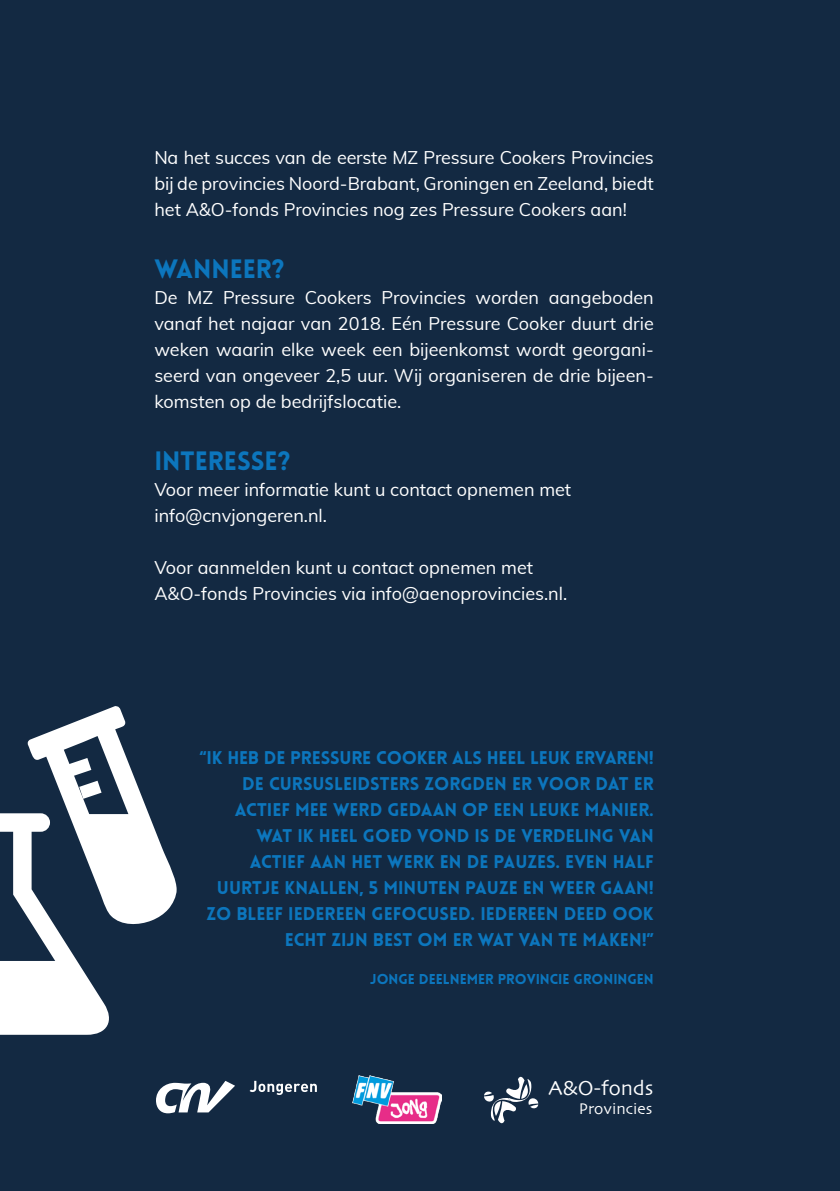
<style>
.page{position:relative;width:840px;height:1191px;background:#fff}
.page>*{position:absolute;margin:0;border:0;box-sizing:border-box;transform-origin:0 0}
.t1{font:900 26px "Lovelo";color:#0c76bd}
.t2{font:21.2px "Skia Regular 1 1";color:#fff}
.t3{font:18px/26px "Muli";color:#fff;text-align:justify}
.t4{font:900 18px/26px "Lovelo";color:#0c76bd;text-align:right}
.t5{font:16.2px "Skia Regular 1 1";color:#fff}
.t6{font:900 14px "Lovelo";color:#0c76bd}
</style>
<div class="page">
<div style="left:0;top:0;width:839px;height:1191px;background:#132942"></div>
<svg style="left:0;top:706px;width:177px;height:328px"></svg>
<svg style="left:484px;top:1076px;width:54px;height:48px"></svg>
<svg style="left:156px;top:1081px;width:79px;height:32px"></svg>
<svg style="left:249px;top:1081px;width:68px;height:14px"></svg>
<img style="left:352px;top:1076px;width:89px;height:47px">
<p class="t3" style="left:154px;top:143px;width:500px">Na het succes van de eerste MZ Pressure Cookers Provincies bij de provincies Noord-Brabant, Groningen en Zeeland, biedt het A&amp;O-fonds Provincies nog zes Pressure Cookers aan!</p>
<p class="t1" style="left:154px;top:252px;width:131px">WANNEER?</p>
<p class="t3" style="left:154px;top:283px;width:500px">De MZ Pressure Cookers Provincies worden aangeboden vanaf het najaar van 2018. Eén Pressure Cooker duurt drie weken waarin elke week een bijeenkomst wordt georgani&shy;seerd van ongeveer 2,5 uur. Wij organiseren de drie bijeen&shy;komsten op de bedrijfslocatie.</p>
<p class="t1" style="left:154px;top:444px;width:137px">INTERESSE?</p>
<p class="t3" style="left:154px;top:475px;width:418px">Voor meer informatie kunt u contact opnemen met</p>
<p class="t3" style="left:154px;top:501px;width:174px">info@cnvjongeren.nl.</p>
<p class="t3" style="left:154px;top:553px;width:380px">Voor aanmelden kunt u contact opnemen met</p>
<p class="t3" style="left:154px;top:579px;width:414px">A&amp;O-fonds Provincies via info@aenoprovincies.nl.</p>
<p class="t4" style="left:199px;top:745px;width:455px">“IK HEB DE PRESSURE COOKER ALS HEEL LEUK ERVAREN!</p>
<p class="t4" style="left:206px;top:771px;width:448px">DE CURSUSLEIDSTERS ZORGDEN ER VOOR DAT ER ACTIEF MEE WERD GEDAAN OP EEN LEUKE MANIER.<br>WAT IK HEEL GOED VOND IS DE VERDELING VAN ACTIEF AAN HET WERK EN DE PAUZES. EVEN HALF UURTJE KNALLEN, 5 MINUTEN PAUZE EN WEER GAAN!<br>ZO BLEEF IEDEREEN GEFOCUSED. IEDEREEN DEED OOK ECHT ZIJN BEST OM ER WAT VAN TE MAKEN!”</p>
<p class="t6" style="left:370px;top:970px;width:285px">JONGE DEELNEMER PROVINCIE GRONINGEN</p>
<p class="t2" style="left:548px;top:1075px;width:106px">A&amp;O-fonds</p>
<p class="t5" style="left:578px;top:1098px;width:75px">Provincies</p>
</div>
